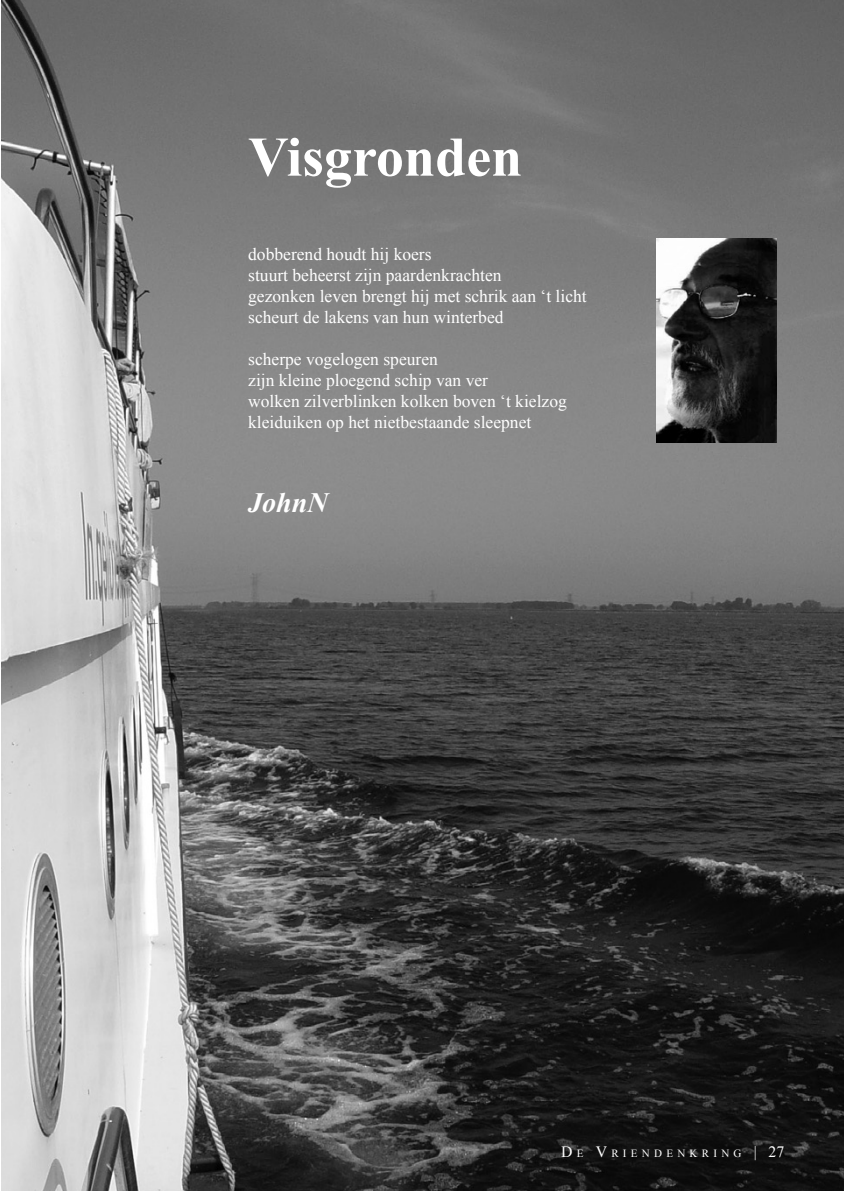
<style>
.page{position:relative;width:844px;height:1191px;background:#fff}
.page>*{position:absolute;margin:0;border:0;box-sizing:border-box;transform-origin:0 0}
.t1{font:700 56px "Times New Roman";color:#fff}
.t2{font:italic 700 28px "Times New Roman";color:#fff}
.t3{font:17.5px/21px "Times New Roman";color:#fff}
.t4{font:11.03px "Times New Roman";letter-spacing:.385em;color:#fff}
.s1{font-size:15.75px}
</style>
<div class="page">
<img style="left:1px;top:0;width:842px;height:1191px">
<img style="left:656px;top:238px;width:120px;height:205px">
<h1 class="t1" style="left:248px;top:124px;width:275px">Visgronden</h1>
<p class="t3" style="left:248px;top:243px;width:340px">dobberend houdt hij koers<br>stuurt beheerst zijn paardenkrachten<br>gezonken leven brengt hij met schrik aan ‘t licht scheurt de lakens van hun winterbed</p>
<p class="t3" style="left:248px;top:348px;width:320px">scherpe vogelogen speuren<br>zijn kleine ploegend schip van ver<br>wolken zilverblinken kolken boven ‘t kielzog kleiduiken op het nietbestaande sleepnet</p>
<h2 class="t2" style="left:248px;top:486px;width:81px">JohnN</h2>
<p class="t4" style="left:561px;top:1147px;width:225px"><span class="s1">D</span>E <span class="s1">V</span>RIENDENKRING <span class="s1">| 27</span></p>
</div>
